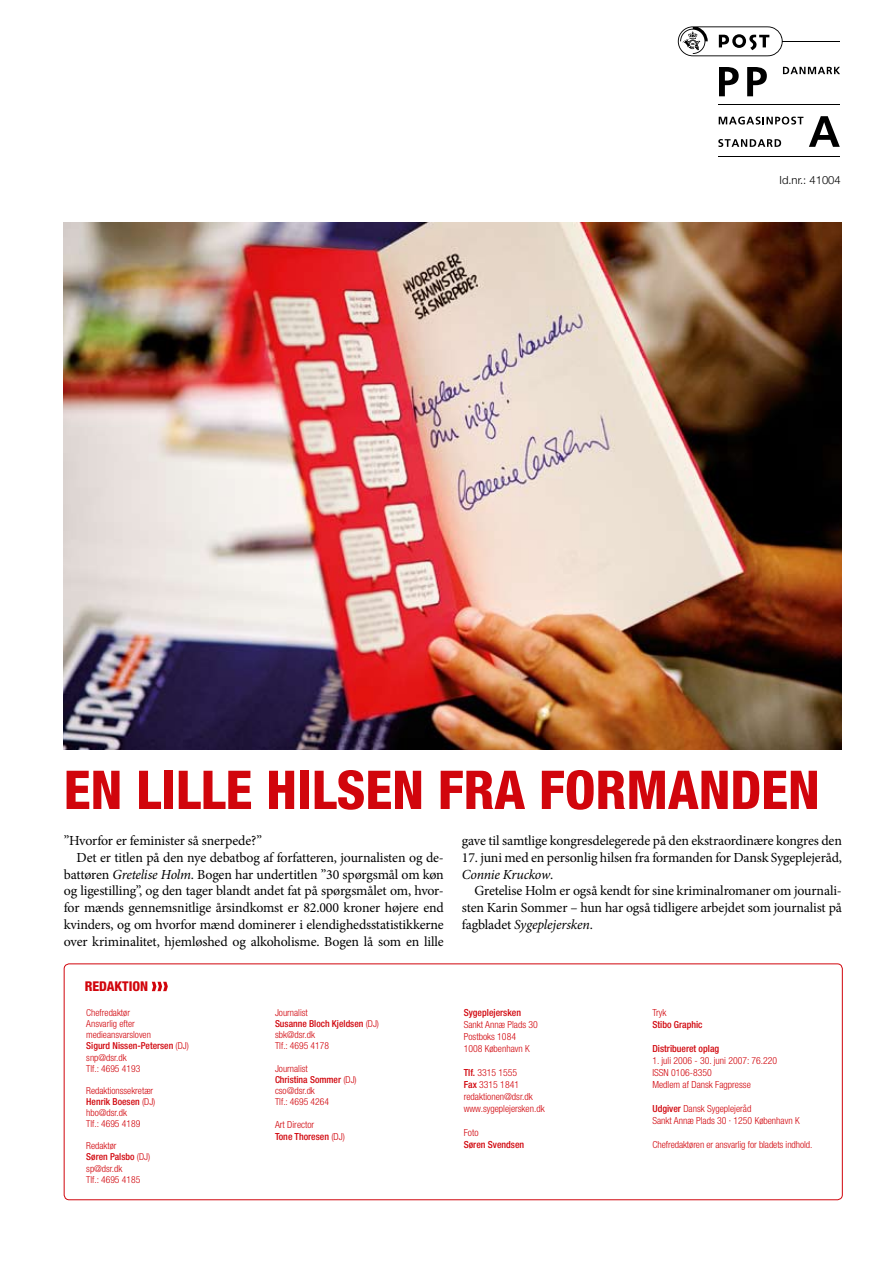
<style>
.page{position:relative;width:893px;height:1263px;background:#fff}
.page>*{position:absolute;margin:0;border:0;box-sizing:border-box;transform-origin:0 0}
.t1{font:800 condensed 53.55px "Helvetica Neue LT Std";color:#d1050c}
.t2{font:13.8px/16.8px "Minion Pro";letter-spacing:-.01em;color:#000}
.t3{font:800 condensed 13.5px "Helvetica Neue LT Std";color:#d1050c}
.t4{font:300 11.25px "Helvetica Neue LT Std";color:#000}
.t5{font:300 condensed 9.75px/12px "Helvetica Neue LT Std";color:#d1050c}
.t6{font:500 condensed 9.75px "Helvetica Neue LT Std";color:#d1050c}
.t7{font:300 condensed 9.6px/11.1px "Helvetica Neue LT Std";color:#d1050c}
.s1{font-style:italic}
.s2{font-weight:500}
</style>
<div class="page">
<svg style="left:783px;top:67px;width:57px;height:7px"></svg>
<hr style="left:782px;top:41px;width:58px;height:1px;background:#000">
<hr style="left:719px;top:104px;width:121px;height:1px;background:#000">
<svg style="left:719px;top:67px;width:20px;height:29px"></svg>
<svg style="left:747px;top:67px;width:20px;height:29px"></svg>
<svg style="left:678px;top:26px;width:105px;height:30px"></svg>
<svg style="left:809px;top:116px;width:31px;height:31px"></svg>
<svg style="left:719px;top:117px;width:84px;height:8px"></svg>
<hr style="left:719px;top:156px;width:121px;height:1px;background:#000">
<svg style="left:718px;top:139px;width:63px;height:8px"></svg>
<div style="left:64px;top:963px;width:779px;height:237px;border:1px solid #d1050c;border-radius:5px"></div>
<svg style="left:152px;top:982px;width:16px;height:9px"></svg>
<img style="left:64px;top:222px;width:778px;height:527px">
<p class="t4" style="left:779px;top:173px;width:63px">Id.nr.: 41004</p>
<h1 class="t1" style="left:64px;top:757px;width:757px">EN LILLE HILSEN FRA FORMANDEN</h1>
<p class="t2" style="left:64px;top:832px;width:200px">”Hvorfor er feminister så snerpede?”</p>
<p class="t2" style="left:77px;top:849px;width:369px">Det er titlen på den nye debatbog af forfatteren, journalisten og de-</p>
<p class="t2" style="left:64px;top:866px;width:382px">battøren <span class="s1">Gretelise Holm</span>. Bogen har undertitlen ”30 spørgsmål om køn</p>
<p class="t2" style="left:64px;top:883px;width:382px">og ligestilling”, og den tager blandt andet fat på spørgsmålet om, hvor-</p>
<p class="t2" style="left:64px;top:899px;width:382px">for mænds gennemsnitlige årsindkomst er 82.000 kroner højere end</p>
<p class="t2" style="left:64px;top:916px;width:382px">kvinders, og om hvorfor mænd dominerer i elendighedsstatistikkerne</p>
<p class="t2" style="left:64px;top:933px;width:382px">over kriminalitet, hjemløshed og alkoholisme. Bogen lå som en lille</p>
<p class="t2" style="left:462px;top:832px;width:382px">gave til samtlige kongresdelegerede på den ekstraordinære kongres den</p>
<p class="t2" style="left:462px;top:849px;width:382px">17. juni med en personlig hilsen fra formanden for Dansk Sygeplejeråd,<br><span class="s1">Connie Kruckow</span>.</p>
<p class="t2" style="left:462px;top:883px;width:382px;text-align:justify;text-indent:13px">Gretelise Holm er også kendt for sine kriminalromaner om journali&shy;sten Karin Sommer – hun har også tidligere arbejdet som journalist på fagbladet <span class="s1">Sygeplejersken</span>.</p>
<p class="t3" style="left:85px;top:978px;width:65px">REDAKTION</p>
<p class="t7" style="left:86px;top:1007px;width:104px">Chefredaktør<br>Ansvarlig efter medieansvarsloven<br><span class="s2">Sigurd Nissen-Petersen</span> (DJ) snp@dsr.dk<br>Tlf.: 4695 4193</p>
<p class="t7" style="left:86px;top:1085px;width:71px">Redaktionssekretær<br><span class="s2">Henrik Boesen</span> (DJ) hbo@dsr.dk<br>Tlf.: 4695 4189</p>
<p class="t7" style="left:86px;top:1140px;width:65px">Redaktør<br><span class="s2">Søren Palsbo</span> (DJ) sp@dsr.dk<br>Tlf.: 4695 4185</p>
<p class="t7" style="left:275px;top:1007px;width:106px">Journalist<br><span class="s2">Susanne Bloch Kjeldsen</span> (DJ) sbk@dsr.dk<br>Tlf.: 4695 4178</p>
<p class="t7" style="left:275px;top:1062px;width:83px">Journalist<br><span class="s2">Christina Sommer</span> (DJ) cso@dsr.dk<br>Tlf.: 4695 4264</p>
<p class="t5" style="left:275px;top:1118px;width:71px">Art Director<br><span class="s2">Tone Thoresen</span> (DJ)</p>
<p class="t6" style="left:464px;top:1007px;width:59px">Sygeplejersken</p>
<p class="t5" style="left:464px;top:1019px;width:76px">Sankt Annæ Plads 30<br>Postboks 1084<br>1008 København K</p>
<p class="t5" style="left:464px;top:1067px;width:83px"><span class="s2">Tlf.</span> 3315 1555<br><span class="s2">Fax</span> 3315 1841 redaktionen@dsr.dk www.sygeplejersken.dk</p>
<p class="t5" style="left:464px;top:1127px;width:16px">Foto</p>
<p class="t6" style="left:464px;top:1139px;width:62px">Søren Svendsen</p>
<p class="t5" style="left:652px;top:1007px;width:16px">Tryk</p>
<p class="t6" style="left:652px;top:1019px;width:52px">Stibo Graphic</p>
<p class="t6" style="left:652px;top:1043px;width:68px">Distribueret oplag</p>
<p class="t5" style="left:652px;top:1055px;width:126px">1. juli 2006 - 30. juni 2007: 76.220<br>ISSN 0106-8350<br>Medlem af Dansk Fagpresse</p>
<p class="t5" style="left:652px;top:1103px;width:148px"><span class="s2">Udgiver</span> Dansk Sygeplejeråd<br>Sankt Annæ Plads 30 · 1250 København K</p>
<p class="t5" style="left:652px;top:1139px;width:161px">Chefredaktøren er ansvarlig for bladets indhold.</p>
</div>
